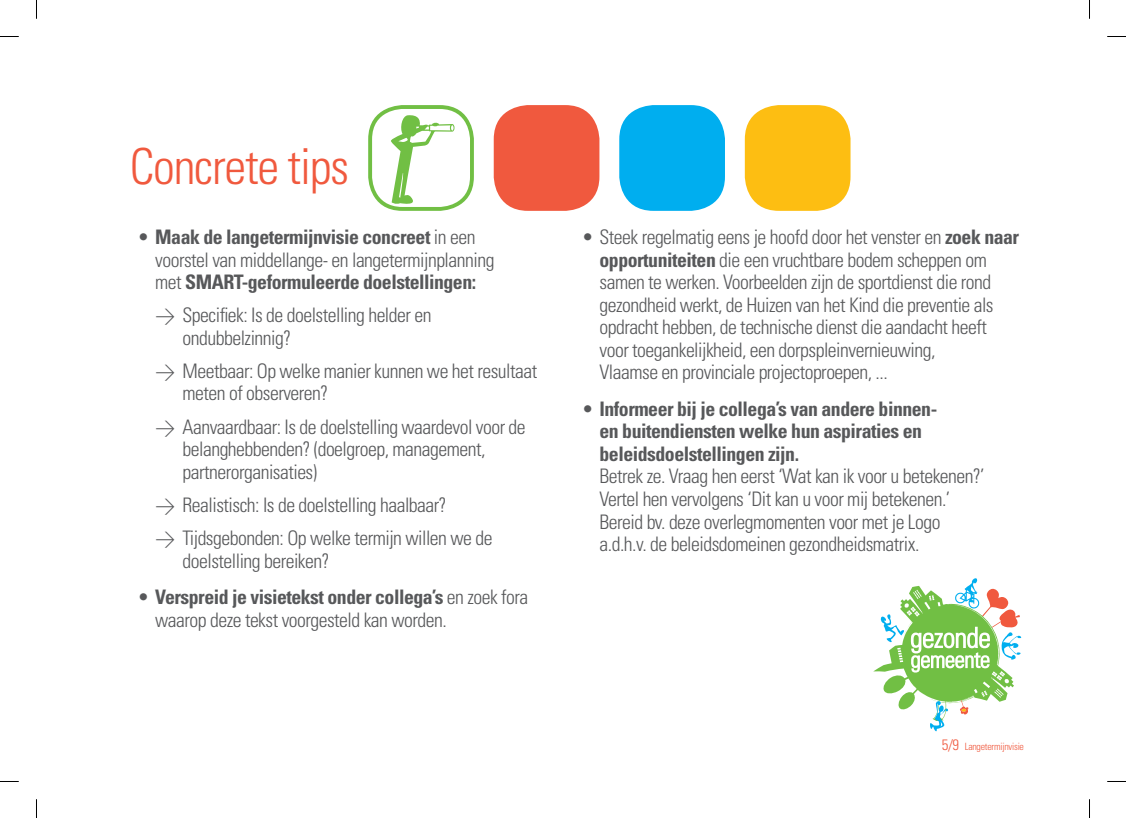
<style>
.page{position:relative;width:1126px;height:818px;background:#fff}
.page>*{position:absolute;margin:0;border:0;box-sizing:border-box;transform-origin:0 0}
.t1{font:300 condensed 49.5px "Univers LT";letter-spacing:-.025em;color:#f0593e}
.t2{font:300 condensed 20px/22.5px "Univers LT";letter-spacing:-.025em;color:#57585a}
.t3{font:700 condensed 20px/22.5px "Univers LT";letter-spacing:-.025em;color:#57585a}
.t4{font:300 condensed 10px "Univers LT";letter-spacing:-.025em;color:#f0593e}
.s1{font-weight:300}
.s2{font-family:"DIN";font-stretch:normal}
.s3{font-weight:700}
.s4{font-size:15px}
</style>
<div class="page">
<svg style="left:873px;top:578px;width:149px;height:153px"></svg>
<div style="left:744px;top:105px;width:106px;height:106px;background:#fdbe12;border-radius:34px"></div>
<div style="left:619px;top:105px;width:106px;height:106px;background:#00aeef;border-radius:34px"></div>
<div style="left:493px;top:105px;width:106px;height:106px;background:#f0593e;border-radius:34px"></div>
<svg style="left:368px;top:105px;width:106px;height:106px"></svg>
<svg style="left:0;top:36px;width:19px;height:1px"></svg>
<svg style="left:1107px;top:36px;width:18px;height:1px"></svg>
<svg style="left:36px;top:0;width:1px;height:19px"></svg>
<svg style="left:36px;top:799px;width:1px;height:18px"></svg>
<svg style="left:1089px;top:0;width:1px;height:19px"></svg>
<svg style="left:1089px;top:799px;width:1px;height:18px"></svg>
<h1 class="t1" style="left:130px;top:137px;width:221px">Concrete tips</h1>
<p class="t3" style="left:155px;top:225px;width:340px;text-indent:-18px"><span class="s1">•</span> Maak de langetermijnvisie concreet <span class="s1">in een voorstel van middellange- en langetermijnplanning met</span> SMART-geformuleerde doelstellingen:</p>
<p class="t2" style="left:182px;top:304px;width:250px;text-indent:-27px"><span class="s2">&gt;</span> Specifiek: Is de doelstelling helder en ondubbelzinnig?</p>
<p class="t2" style="left:182px;top:359px;width:356px;text-indent:-27px"><span class="s2">&gt;</span> Meetbaar: Op welke manier kunnen we het resultaat meten of observeren?</p>
<p class="t2" style="left:182px;top:415px;width:344px;text-indent:-27px"><span class="s2">&gt;</span> Aanvaardbaar: Is de doelstelling waardevol voor de belanghebbenden? (doelgroep, management, partnerorganisaties)</p>
<p class="t2" style="left:155px;top:488px;width:339px;line-height:33.1px"><span class="s2">&gt;</span> Realistisch: Is de doelstelling haalbaar?<br><span class="s2">&gt;</span> Tijdsgebonden: Op welke termijn willen we de</p>
<p class="t2" style="left:182px;top:549px;width:148px">doelstelling bereiken?</p>
<p class="t2" style="left:155px;top:585px;width:374px;text-indent:-18px">• <span class="s3">Verspreid je visietekst onder collega’s</span> en zoek fora waarop deze tekst voorgesteld kan worden.</p>
<p class="t2" style="left:599px;top:225px;width:421px;text-indent:-18px">• Steek regelmatig eens je hoofd door het venster en <span class="s3">zoek naar opportuniteiten</span> die een vruchtbare bodem scheppen om samen te werken. Voorbeelden zijn de sportdienst die rond gezondheid werkt, de Huizen van het Kind die preventie als opdracht hebben, de technische dienst die aandacht heeft voor toegankelijkheid, een dorpspleinvernieuwing,<br>Vlaamse en provinciale projectoproepen, ...</p>
<p class="t3" style="left:599px;top:397px;width:339px;text-indent:-18px"><span class="s1">•</span> Informeer bij je collega’s van andere binnen&shy;en buitendiensten welke hun aspiraties en beleidsdoelstellingen zijn.</p>
<p class="t2" style="left:599px;top:465px;width:386px">Betrek ze. Vraag hen eerst ‘Wat kan ik voor u betekenen?’ Vertel hen vervolgens ‘Dit kan u voor mij betekenen.’ Bereid bv. deze overlegmomenten voor met je Logo a.d.h.v. de beleidsdomeinen gezondheidsmatrix.</p>
<p class="t4" style="left:941px;top:740px;width:84px"><span class="s4">5/9</span> Langetermijnvisie</p>
</div>
